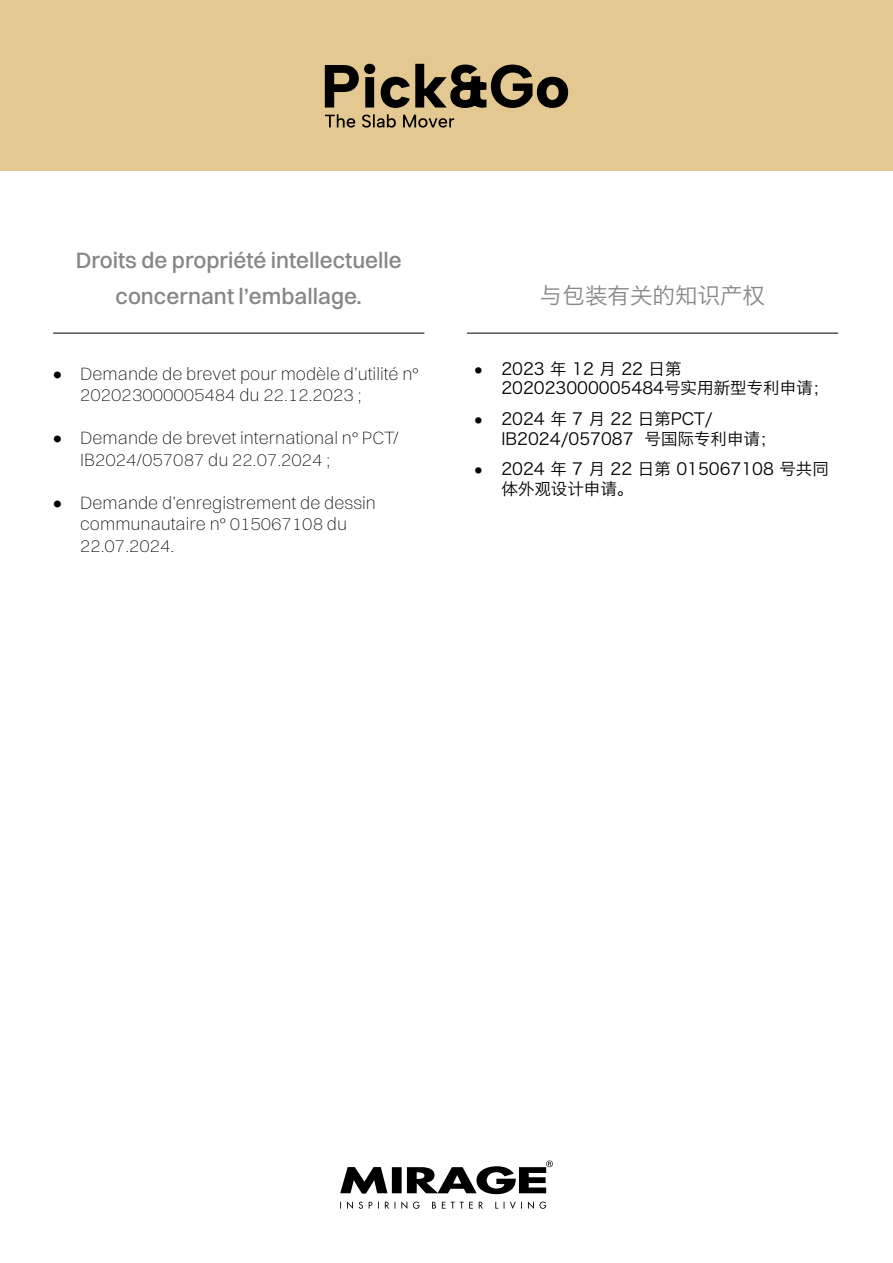
<style>
.page{position:relative;width:893px;height:1263px;background:#fff}
.page>*{position:absolute;margin:0;border:0;box-sizing:border-box;transform-origin:0 0}
.t1{font:500 22.5px/36px "Switzer";color:#878787;text-align:center}
.t2{font:22.5px "Hiragino Sans GB W3";color:#878787}
.t3{font:200 18px/21.6px "Switzer";color:#000}
.t4{font:16.5px/19.8px "Hiragino Sans GB W3";color:#000}
.s1{font-weight:900}
.s2{font-family:"Switzer";font-weight:900}
</style>
<div class="page">
<svg style="left:340px;top:1160px;width:213px;height:34px"></svg>
<svg style="left:340px;top:1201px;width:206px;height:8px"></svg>
<div style="left:0;top:0;width:893px;height:170px;background:#e3c891"></div>
<svg style="left:325px;top:114px;width:129px;height:14px"></svg>
<svg style="left:325px;top:64px;width:243px;height:44px"></svg>
<hr style="left:53px;top:333px;width:371px;height:1px;background:#000">
<hr style="left:467px;top:333px;width:371px;height:1px;background:#000">
<p class="t1" style="left:76px;top:242px;width:328px">Droits de propriété intellectuelle concernant l’emballage.</p>
<p class="t3" style="left:80px;top:362px;width:340px;text-indent:-27px"><span class="s1">•</span> Demande de brevet pour modèle d’utilité n°<br>202023000005484 du 22.12.2023 ;</p>
<p class="t3" style="left:80px;top:427px;width:320px;text-indent:-27px"><span class="s1">•</span> Demande de brevet international n° PCT/<br>IB2024/057087 du 22.07.2024 ;</p>
<p class="t3" style="left:80px;top:491px;width:297px;text-indent:-27px"><span class="s1">•</span> Demande d’enregistrement de dessin communautaire n° 015067108 du<br>22.07.2024.</p>
<p class="t2" style="left:540px;top:282px;width:226px">与包装有关的知识产权</p>
<p class="t4" style="left:501px;top:358px;width:329px;text-indent:-27px"><span class="s2">•</span> 2023 年 12 月 22 日第<br>202023000005484号实用新型专利申请；</p>
<p class="t4" style="left:501px;top:408px;width:277px;text-indent:-27px"><span class="s2">•</span> 2024 年 7 月 22 日第PCT/<br>IB2024/057087 号国际专利申请；</p>
<p class="t4" style="left:501px;top:459px;width:329px;text-indent:-27px"><span class="s2">•</span> 2024 年 7 月 22 日第 015067108 号共同体外观设计申请。</p>
</div>
